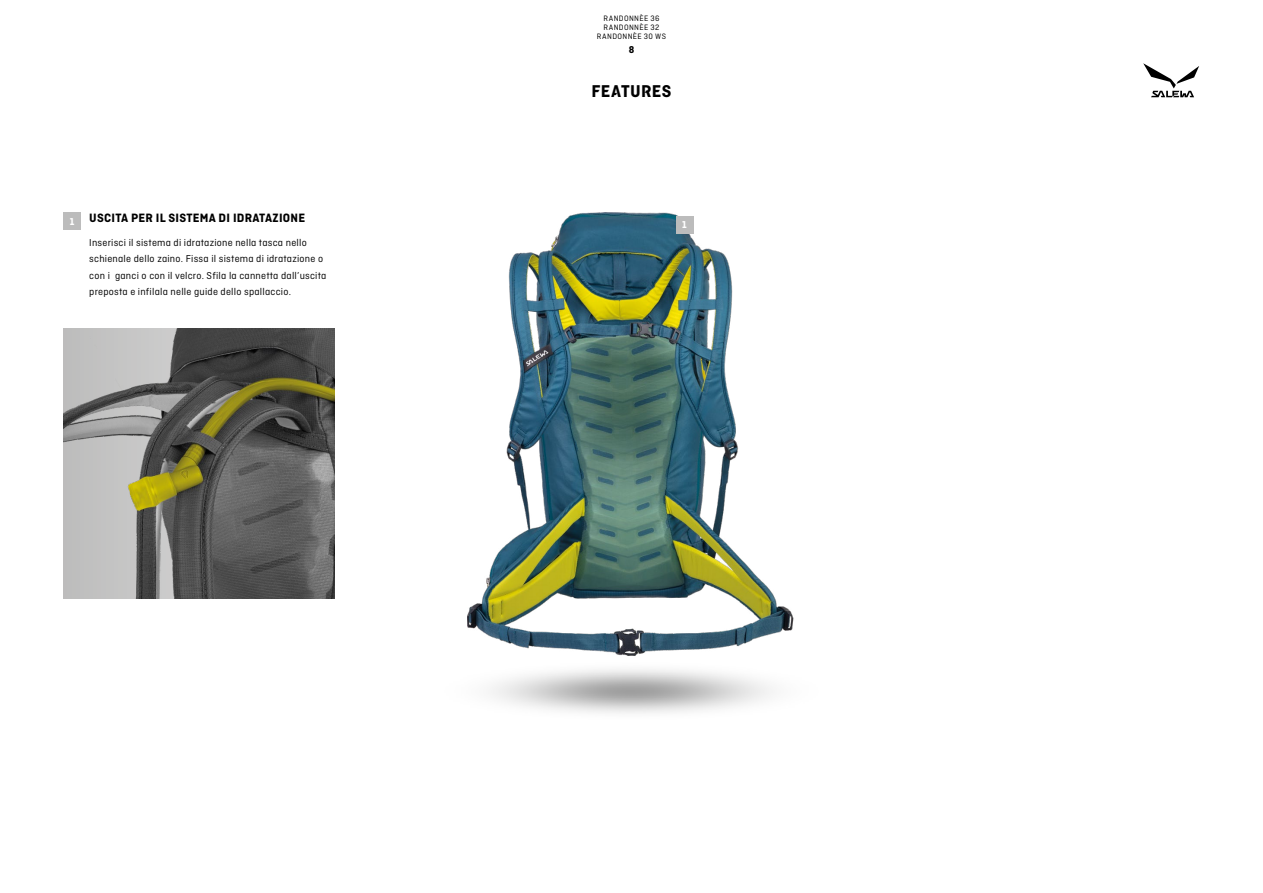
<style>
.page{position:relative;width:1263px;height:893px;background:#fff}
.page>*{position:absolute;margin:0;border:0;box-sizing:border-box;transform-origin:0 0}
.t1{font:18px "Ciutadella Hy";letter-spacing:.02em;color:#000}
.t2{font:700 12.75px "Ciutadella";letter-spacing:.02em;color:#000}
.t3{font:10.5px/16.5px "Ciutadella";letter-spacing:.02em;color:#000}
.t4{font:700 10.5px "Ciutadella";color:#fff}
.t5{font:700 10.5px "Ciutadella";color:#000}
.t6{font:8.25px/9px "Ciutadella";letter-spacing:.05em;color:#000;text-align:center}
</style>
<div class="page">
<svg style="left:1143px;top:63px;width:56px;height:34px"></svg>
<img style="left:467px;top:213px;width:327px;height:443px">
<div style="left:64px;top:213px;width:17px;height:17px;background:#bcbcbc"></div>
<div style="left:676px;top:217px;width:17px;height:17px;background:#bcbcbc"></div>
<img style="left:64px;top:328px;width:271px;height:270px">
<p class="t4" style="left:70px;top:215px;width:6px">1</p>
<p class="t2" style="left:89px;top:211px;width:217px">USCITA PER IL SISTEMA DI IDRATAZIONE</p>
<p class="t3" style="left:89px;top:234px;width:239px">Inserisci il sistema di idratazione nella tasca nello schienale dello zaino. Fissa il sistema di idratazione o con i ganci o con il velcro. Sfila la cannetta dall’uscita preposta e infilala nelle guide dello spallaccio.</p>
<p class="t6" style="left:597px;top:13px;width:71px">RANDONNÈE 36<br>RANDONNÈE 32<br>RANDONNÈE 30 WS</p>
<p class="t5" style="left:629px;top:44px;width:7px">8</p>
<h1 class="t1" style="left:591px;top:81px;width:82px">FEATURES</h1>
<p class="t4" style="left:682px;top:219px;width:6px">1</p>
</div>
